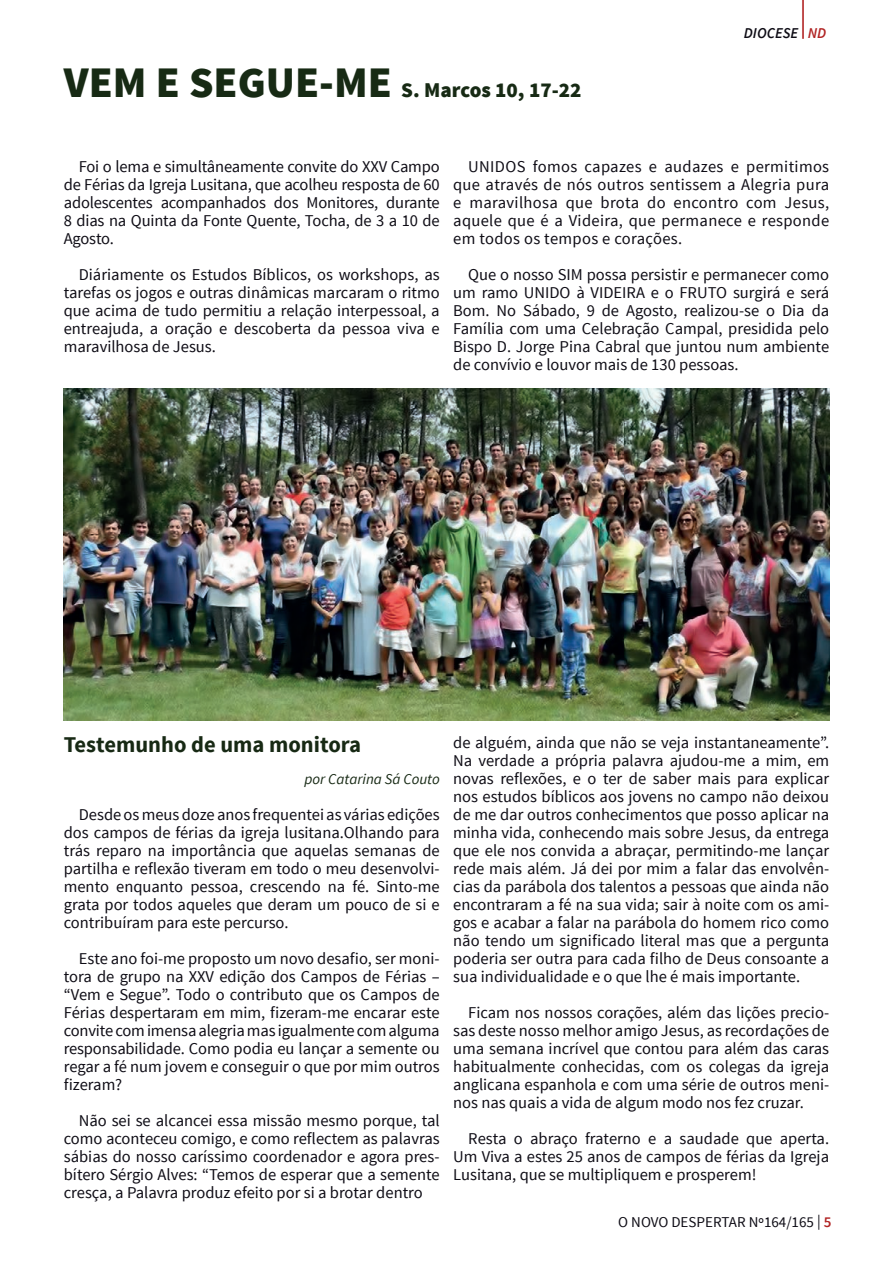
<style>
.page{position:relative;width:893px;height:1263px;background:#fff}
.page>*{position:absolute;margin:0;border:0;box-sizing:border-box;transform-origin:0 0}
.t1{font:italic 600 39px "Source Sans Pro";color:#b12424;scale:.38 1}
.t2{font:700 22.5px "Source Sans Pro";color:#172914}
.t3{font:900 21px "Source Sans Pro";color:#172a14}
.t4{font:16.5px/18px "Source Sans Pro";color:#0e0c15;text-align:justify}
.t5{font:15px "Source Sans Pro";color:#0e0c15}
.t6{font:italic 15px "Source Sans Pro";color:#172914}
.t7{font:italic 600 15px "Source Sans Pro";color:#0e0c15}
.t8{font:italic 600 15px "Source Sans Pro";color:#b12424}
.s1{font-size:43.5px}
.s2{font-weight:600;color:#b12424}
</style>
<div class="page">
<img style="left:64px;top:388px;width:765px;height:333px">
<hr style="left:803px;top:0;width:1px;height:39px;background:#b12424">
<p class="t3" style="left:64px;top:76px;width:519px"><span class="s1">VEM E SEGUE-ME</span> S. Marcos 10, 17-22</p>
<h1 class="t1" style="left:801px;top:-8px;width:11px">|</h1>
<p class="t7" style="left:744px;top:24px;width:56px">DIOCESE</p>
<p class="t8" style="left:808px;top:24px;width:20px">ND</p>
<p class="t4" style="left:64px;top:158px;width:377px;text-indent:15px">Foi o lema e simultâneamente convite do XXV Campo de Férias da Igreja Lusitana, que acolheu resposta de 60 adolescentes acompanhados dos Monitores, durante 8 dias na Quinta da Fonte Quente, Tocha, de 3 a 10 de Agosto.</p>
<p class="t4" style="left:64px;top:266px;width:377px;text-indent:15px">Diáriamente os Estudos Bíblicos, os workshops, as tarefas os jogos e outras dinâmicas marcaram o ritmo que acima de tudo permitiu a relação interpessoal, a entreajuda, a oração e descoberta da pessoa viva e maravilhosa de Jesus.</p>
<p class="t4" style="left:453px;top:158px;width:377px;text-indent:15px">UNIDOS fomos capazes e audazes e permitimos que através de nós outros sentissem a Alegria pura e maravilhosa que brota do encontro com Jesus, aquele que é a Videira, que permanece e responde em todos os tempos e corações.</p>
<p class="t4" style="left:453px;top:266px;width:377px;text-indent:15px">Que o nosso SIM possa persistir e permanecer como um ramo UNIDO à VIDEIRA e o FRUTO surgirá e será Bom. No Sábado, 9 de Agosto, realizou-se o Dia da Família com uma Celebração Campal, presidida pelo Bispo D. Jorge Pina Cabral que juntou num ambiente de convívio e louvor mais de 130 pessoas.</p>
<h2 class="t2" style="left:64px;top:730px;width:299px">Testemunho de uma monitora</h2>
<p class="t6" style="left:305px;top:770px;width:137px">por Catarina Sá Couto</p>
<p class="t4" style="left:64px;top:806px;width:377px;text-indent:15px">Desde os meus doze anos frequentei as várias edições dos campos de férias da igreja lusitana.Olhando para trás reparo na importância que aquelas semanas de partilha e reflexão tiveram em todo o meu desenvolvi&shy;mento enquanto pessoa, crescendo na fé. Sinto-me grata por todos aqueles que deram um pouco de si e contribuíram para este percurso.</p>
<p class="t4" style="left:64px;top:950px;width:377px;text-indent:15px">Este ano foi-me proposto um novo desafio, ser moni&shy;tora de grupo na XXV edição dos Campos de Férias – “Vem e Segue”. Todo o contributo que os Campos de Férias despertaram em mim, fizeram-me encarar este convite com imensa alegria mas igualmente com alguma responsabilidade. Como podia eu lançar a semente ou regar a fé num jovem e conseguir o que por mim outros fizeram?</p>
<p class="t4" style="left:64px;top:1112px;width:377px;text-indent:15px">Não sei se alcancei essa missão mesmo porque, tal como aconteceu comigo, e como reflectem as palavras sábias do nosso caríssimo coordenador e agora pres&shy;bítero Sérgio Alves: “Temos de esperar que a semente cresça, a Palavra produz efeito por si a brotar dentro</p>
<p class="t4" style="left:453px;top:734px;width:377px">de alguém, ainda que não se veja instantaneamente”.<br>Na verdade a própria palavra ajudou-me a mim, em novas reflexões, e o ter de saber mais para explicar nos estudos bíblicos aos jovens no campo não deixou de me dar outros conhecimentos que posso aplicar na minha vida, conhecendo mais sobre Jesus, da entrega que ele nos convida a abraçar, permitindo-me lançar rede mais além. Já dei por mim a falar das envolvên&shy;cias da parábola dos talentos a pessoas que ainda não encontraram a fé na sua vida; sair à noite com os ami&shy;gos e acabar a falar na parábola do homem rico como não tendo um significado literal mas que a pergunta poderia ser outra para cada filho de Deus consoante a sua individualidade e o que lhe é mais importante.</p>
<p class="t4" style="left:453px;top:1004px;width:377px;text-indent:15px">Ficam nos nossos corações, além das lições precio&shy;sas deste nosso melhor amigo Jesus, as recordações de uma semana incrível que contou para além das caras habitualmente conhecidas, com os colegas da igreja anglicana espanhola e com uma série de outros meni&shy;nos nas quais a vida de algum modo nos fez cruzar.</p>
<p class="t4" style="left:453px;top:1130px;width:377px;text-indent:15px">Resta o abraço fraterno e a saudade que aperta.<br>Um Viva a estes 25 anos de campos de férias da Igreja Lusitana, que se multipliquem e prosperem!</p>
<p class="t5" style="left:618px;top:1213px;width:215px">O NOVO DESPERTAR Nº164/165 | <span class="s2">5</span></p>
</div>
